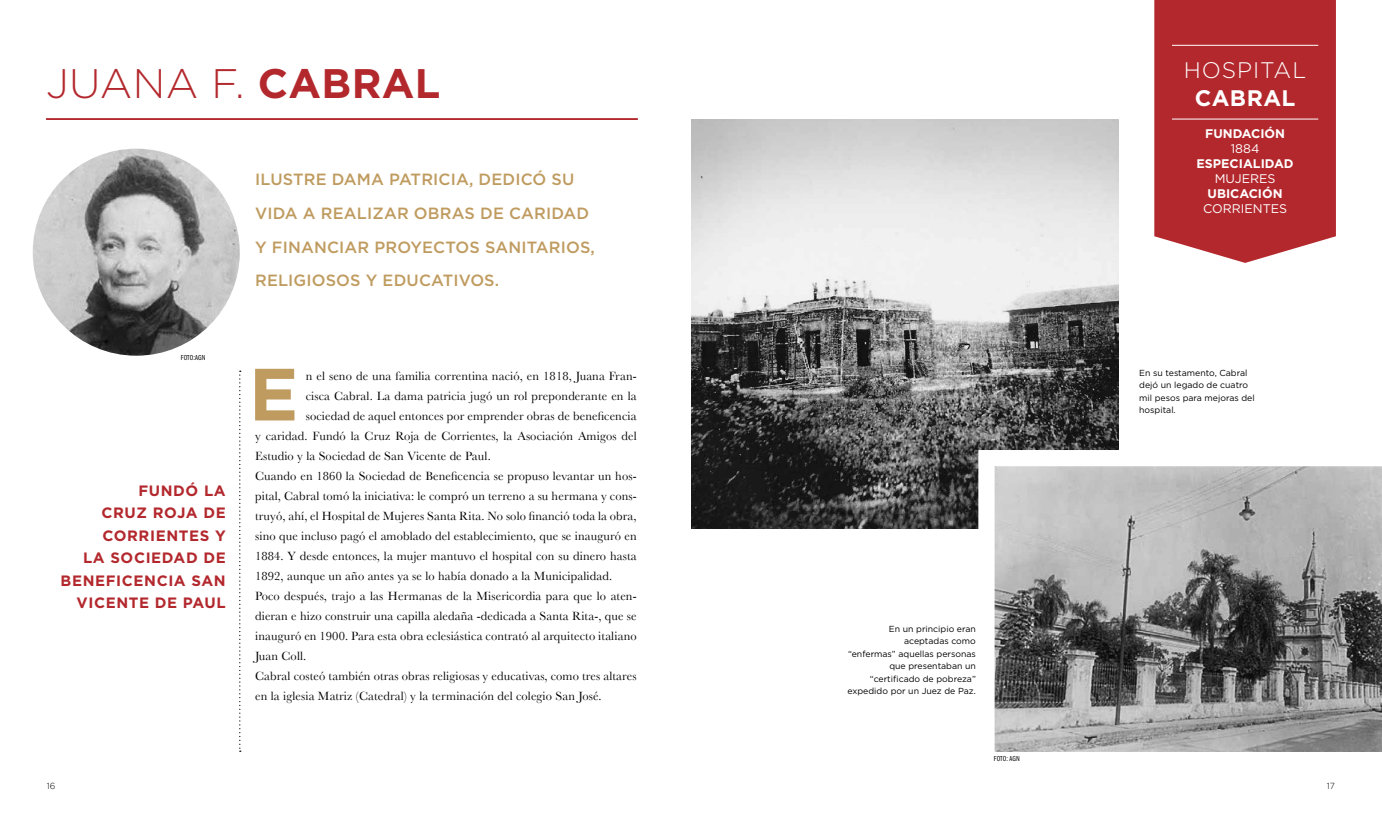
<style>
.page{position:relative;width:1382px;height:815px;background:#fff}
.page>*{position:absolute;margin:0;border:0;box-sizing:border-box;transform-origin:0 0}
.t1{font:700 73.88px "Gotham";color:#bf9b5f}
.t2{font:300 41.25px "Gotham";color:#b3282d}
.t3{font:300 22.5px "Gotham";letter-spacing:.04em;color:#fff}
.t4{font:700 22.5px "Gotham";color:#fff}
.t5{font:500 16.25px/33.8px "Gotham";letter-spacing:.01em;color:#bf9b5f}
.t6{font:700 15px/22.5px "Gotham";letter-spacing:.04em;color:#b3282d;text-align:right}
.t7{font:12.5px "Baskerville";letter-spacing:.01em;color:#000}
.t8{font:700 12.5px "Gotham";color:#fff}
.t9{font:12.5px "Gotham";color:#fff}
.t10{font:8.75px/12.5px "Gotham";color:#000}
.t11{font:300 8.75px "Gotham";color:#000}
.t12{font:7.5px "Franklin Gothic Book Cmpr";letter-spacing:.025em;color:#000}
.s1{font-weight:700}
</style>
<div class="page">
<div style="left:1154px;top:0;width:182px;height:263px;background:#b3282d"></div>
<img style="left:691px;top:119px;width:428px;height:410px">
<img style="left:33px;top:149px;width:207px;height:207px;border-radius:104px">
<hr style="left:1172px;top:119px;width:146px;height:1px;background:#fff">
<hr style="left:1172px;top:45px;width:146px;height:1px;background:#fff">
<svg style="left:978px;top:450px;width:404px;height:302px;background:#9a9a9a"></svg>
<svg style="left:239px;top:371px;width:2px;height:381px"></svg>
<hr style="left:46px;top:118px;width:592px;height:2px;background:#b3282d">
<h2 class="t2" style="left:46px;top:58px;width:391px">JUANA F. <span class="s1">CABRAL</span></h2>
<p class="t12" style="left:181px;top:353px;width:26px">FOTO:AGN</p>
<p class="t6" style="left:61px;top:479px;width:167px">FUNDÓ LA<br>CRUZ ROJA DE<br>CORRIENTES Y<br>LA SOCIEDAD DE<br>BENEFICENCIA SAN<br>VICENTE DE PAUL</p>
<h3 class="t5" style="left:255px;top:162px;width:341px">ILUSTRE DAMA PATRICIA, DEDICÓ SU<br>VIDA A REALIZAR OBRAS DE CARIDAD<br>Y FINANCIAR PROYECTOS SANITARIOS,<br>RELIGIOSOS Y EDUCATIVOS.</h3>
<h1 class="t1" style="left:249px;top:350px;width:41px">E</h1>
<p class="t7" style="left:306px;top:369px;width:332px">n el seno de una familia correntina nació, en 1818, Juana Fran-</p>
<p class="t7" style="left:306px;top:389px;width:332px">cisca Cabral. La dama patricia jugó un rol preponderante en la</p>
<p class="t7" style="left:306px;top:409px;width:332px">sociedad de aquel entonces por emprender obras de beneficencia</p>
<p class="t7" style="left:255px;top:429px;width:383px">y caridad. Fundó la Cruz Roja de Corrientes, la Asociación Amigos del</p>
<p class="t7" style="left:255px;top:449px;width:237px">Estudio y la Sociedad de San Vicente de Paul.</p>
<p class="t7" style="left:255px;top:469px;width:383px">Cuando en 1860 la Sociedad de Beneficencia se propuso levantar un hos-</p>
<p class="t7" style="left:255px;top:489px;width:383px">pital, Cabral tomó la iniciativa: le compró un terreno a su hermana y cons-</p>
<p class="t7" style="left:255px;top:509px;width:383px">truyó, ahí, el Hospital de Mujeres Santa Rita. No solo financió toda la obra,</p>
<p class="t7" style="left:255px;top:529px;width:383px">sino que incluso pagó el amoblado del establecimiento, que se inauguró en</p>
<p class="t7" style="left:255px;top:549px;width:383px">1884. Y desde entonces, la mujer mantuvo el hospital con su dinero hasta</p>
<p class="t7" style="left:255px;top:569px;width:359px">1892, aunque un año antes ya se lo había donado a la Municipalidad.</p>
<p class="t7" style="left:255px;top:589px;width:383px">Poco después, trajo a las Hermanas de la Misericordia para que lo aten-</p>
<p class="t7" style="left:255px;top:609px;width:383px">dieran e hizo construir una capilla aledaña -dedicada a Santa Rita-, que se</p>
<p class="t7" style="left:255px;top:629px;width:383px">inauguró en 1900. Para esta obra eclesiástica contrató al arquitecto italiano</p>
<p class="t7" style="left:255px;top:649px;width:53px">Juan Coll.</p>
<p class="t7" style="left:255px;top:669px;width:383px">Cabral costeó también otras obras religiosas y educativas, como tres altares</p>
<p class="t7" style="left:255px;top:689px;width:348px">en la iglesia Matriz (Catedral) y la terminación del colegio San José.</p>
<p class="t10" style="left:847px;top:622px;width:130px;text-align:right">En un principio eran aceptadas como<br>“enfermas” aquellas personas que presentaban un “certificado de pobreza” expedido por un Juez de Paz.</p>
<p class="t12" style="left:994px;top:755px;width:27px">FOTO: AGN</p>
<h3 class="t3" style="left:1184px;top:57px;width:124px">HOSPITAL</h3>
<h3 class="t4" style="left:1195px;top:84px;width:100px">CABRAL</h3>
<p class="t8" style="left:1205px;top:126px;width:81px">FUNDACIÓN</p>
<p class="t9" style="left:1231px;top:141px;width:30px">1884</p>
<p class="t8" style="left:1196px;top:156px;width:99px">ESPECIALIDAD</p>
<p class="t9" style="left:1215px;top:171px;width:10px">MUJERES</p>
<p class="t8" style="left:1207px;top:186px;width:33px">UBICAC</p>
<p class="t8" style="left:1258px;top:186px;width:26px">IÓN</p>
<p class="t9" style="left:1203px;top:201px;width:10px">CORRIENTES</p>
<p class="t10" style="left:1139px;top:366px;width:117px">En su testamento, Cabral dejó un legado de cuatro mil pesos para mejoras del hospital.</p>
<p class="t11" style="left:47px;top:782px;width:10px">16</p>
<p class="t11" style="left:1327px;top:782px;width:10px">17</p>
</div>
